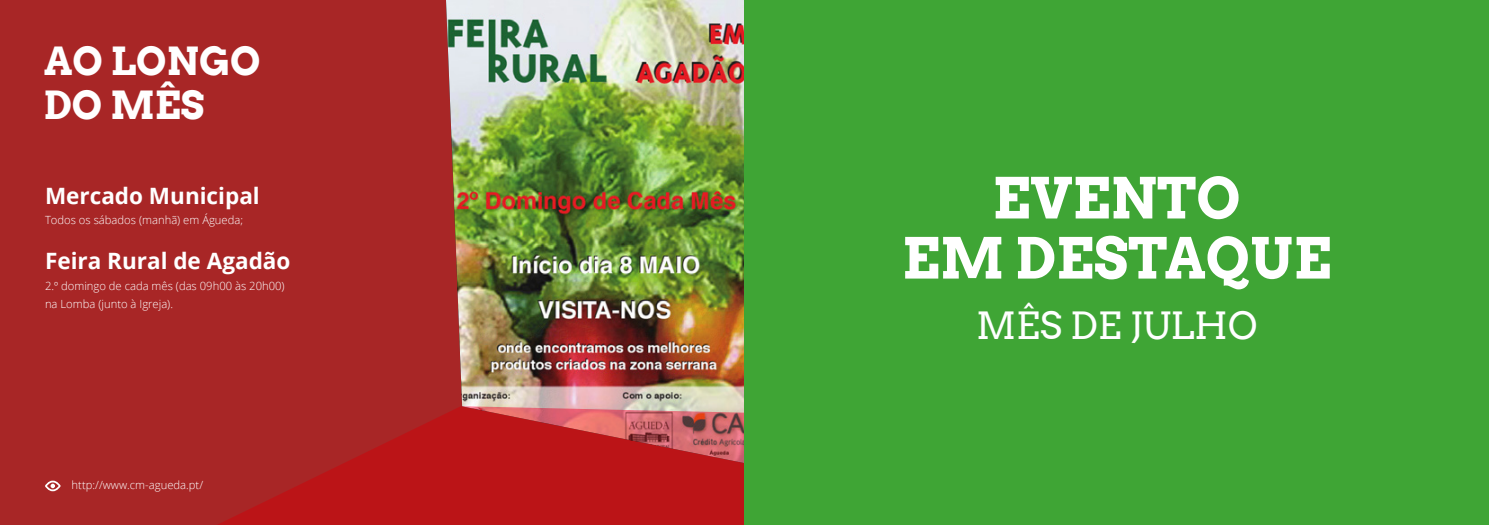
<style>
.page{position:relative;width:1489px;height:525px;background:#fff}
.page>*{position:absolute;margin:0;border:0;box-sizing:border-box;transform-origin:0 0}
.t1{font:700 56.25px/60px "Arvo";color:#fff;text-align:center}
.t2{font:700 38.75px/43.8px "Arvo";color:#fff}
.t3{font:37.5px "Arvo";color:#fff}
.t4{font:700 22.5px "Open Sans";color:#fff}
.t5{font:300 11.25px/18px "Open Sans";color:#fff}
</style>
<div class="page">
<div style="left:0;top:0;width:744px;height:524px;background:#a82626"></div>
<img style="left:446px;top:0;width:298px;height:406px">
<svg style="left:220px;top:406px;width:524px;height:118px;fill:#bb1417"></svg>
<svg style="left:45px;top:480px;width:16px;height:11px"></svg>
<div style="left:744px;top:0;width:744px;height:524px;background:#3fa535"></div>
<h2 class="t2" style="left:44px;top:39px;width:218px">AO LONGO<br>DO MÊS</h2>
<h3 class="t4" style="left:45px;top:179px;width:216px">Mercado Municipal</h3>
<p class="t5" style="left:45px;top:210px;width:200px">Todos os sábados (manhã) em Águeda;</p>
<h3 class="t4" style="left:45px;top:244px;width:247px">Feira Rural de Agadão</h3>
<p class="t5" style="left:45px;top:276px;width:241px">2.º domingo de cada mês (das 09h00 às 20h00) na Lomba (junto à Igreja).</p>
<p class="t5" style="left:72px;top:475px;width:133px">http://www.cm-agueda.pt/</p>
<h1 class="t1" style="left:902px;top:167px;width:431px">EVENTO<br>EM DESTAQUE</h1>
<h3 class="t3" style="left:976px;top:302px;width:282px">MÊS DE JULHO</h3>
</div>
